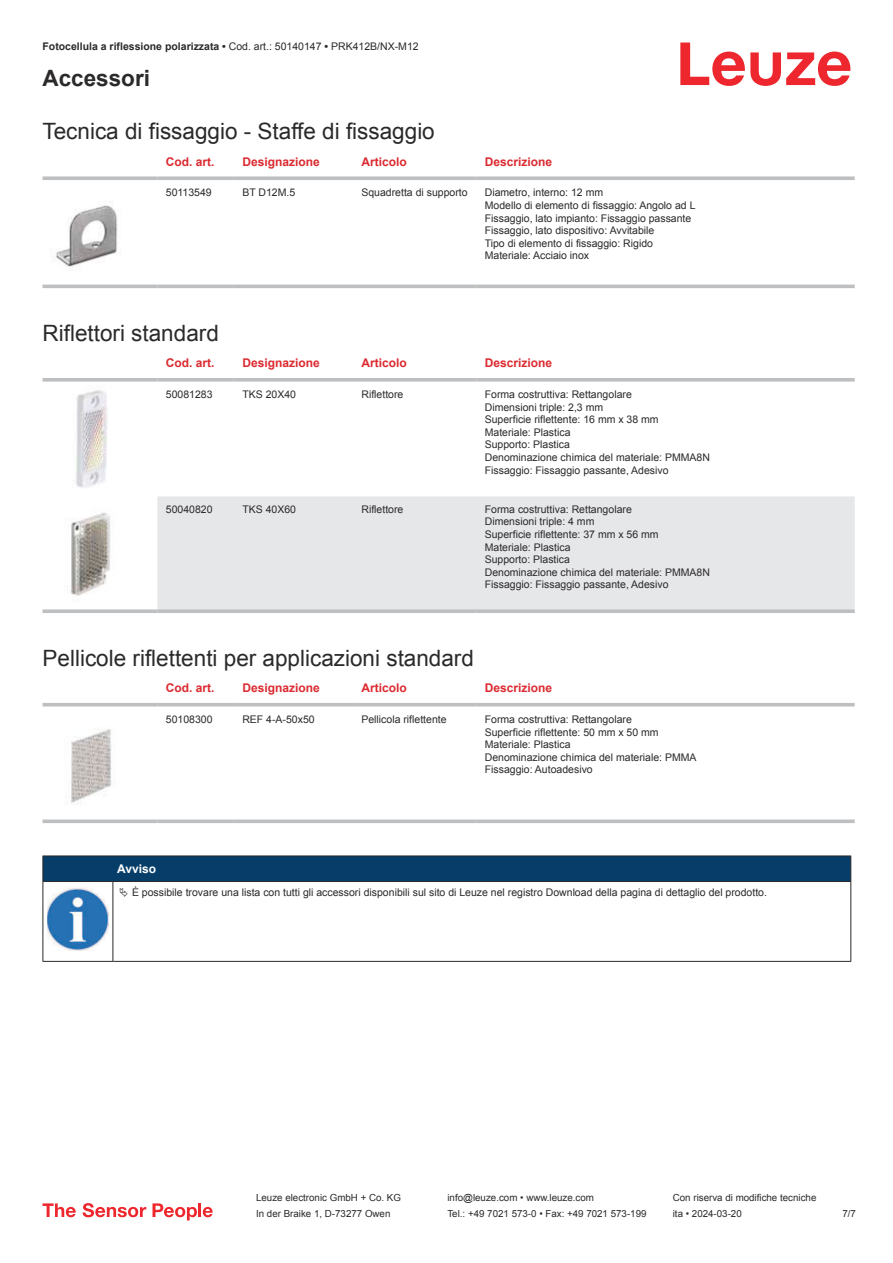
<style>
.page{position:relative;width:893px;height:1263px;background:#fff}
.page>*{position:absolute;margin:0;border:0;box-sizing:border-box;transform-origin:0 0}
.t1{font:22.5px "Arial";color:#2b292a}
.t2{font:700 22.5px "Arial";color:#2b292a}
.t3{font:700 12px "Arial";color:#db2a30}
.t4{font:700 12px "Arial";color:#fff}
.t5{font:10.5px/12.6px "Arial";color:#2b292a}
.t6{font:700 10.5px "Arial";color:#2b292a}
.t7{font:9.75px "Arial";color:#2b292a}
.s1{font-weight:400}
</style>
<div class="page">
<svg style="left:680px;top:43px;width:170px;height:43px"></svg>
<svg style="left:43px;top:284px;width:812px;height:1px"></svg>
<svg style="left:43px;top:176px;width:114px;height:4px"></svg>
<svg style="left:157px;top:176px;width:77px;height:4px"></svg>
<svg style="left:234px;top:176px;width:119px;height:4px"></svg>
<svg style="left:353px;top:176px;width:123px;height:4px"></svg>
<svg style="left:476px;top:176px;width:379px;height:4px;background:#c4c6c8"></svg>
<hr style="left:43px;top:285px;width:114px;height:3px;background:#bdbfc1">
<hr style="left:157px;top:285px;width:77px;height:3px;background:#bdbfc1">
<hr style="left:234px;top:285px;width:119px;height:3px;background:#bdbfc1">
<hr style="left:353px;top:285px;width:123px;height:3px;background:#bdbfc1">
<hr style="left:476px;top:285px;width:379px;height:3px;background:#bdbfc1">
<img style="left:54px;top:205px;width:64px;height:64px">
<div style="left:157px;top:496px;width:698px;height:113px;background:#e6e7e9"></div>
<svg style="left:43px;top:378px;width:114px;height:4px"></svg>
<svg style="left:157px;top:378px;width:77px;height:4px"></svg>
<svg style="left:234px;top:378px;width:119px;height:4px"></svg>
<svg style="left:353px;top:378px;width:123px;height:4px"></svg>
<svg style="left:476px;top:378px;width:379px;height:4px;background:#c3c5c7"></svg>
<svg style="left:43px;top:609px;width:114px;height:4px"></svg>
<svg style="left:157px;top:609px;width:77px;height:4px"></svg>
<svg style="left:234px;top:609px;width:119px;height:4px"></svg>
<svg style="left:353px;top:609px;width:123px;height:4px"></svg>
<svg style="left:476px;top:609px;width:379px;height:4px;background:#c1c3c5"></svg>
<img style="left:73px;top:390px;width:34px;height:98px">
<img style="left:70px;top:512px;width:41px;height:84px">
<svg style="left:43px;top:706px;width:812px;height:1px"></svg>
<hr style="left:43px;top:703px;width:114px;height:3px;background:#bdbfc1">
<hr style="left:157px;top:703px;width:77px;height:3px;background:#bdbfc1">
<hr style="left:234px;top:703px;width:119px;height:3px;background:#bdbfc1">
<hr style="left:353px;top:703px;width:123px;height:3px;background:#bdbfc1">
<hr style="left:476px;top:703px;width:379px;height:3px;background:#bdbfc1">
<svg style="left:43px;top:819px;width:114px;height:4px"></svg>
<svg style="left:157px;top:819px;width:77px;height:4px"></svg>
<svg style="left:234px;top:819px;width:119px;height:4px"></svg>
<svg style="left:353px;top:819px;width:123px;height:4px"></svg>
<svg style="left:476px;top:819px;width:379px;height:4px;background:#c5c7c9"></svg>
<img style="left:71px;top:729px;width:41px;height:75px">
<svg style="left:44px;top:882px;width:806px;height:79px"></svg>
<hr style="left:43px;top:855px;width:70px;height:1px;background:#2b292a">
<hr style="left:43px;top:881px;width:70px;height:1px;background:#2b292a">
<hr style="left:113px;top:855px;width:738px;height:1px;background:#2b292a">
<div style="left:43px;top:856px;width:808px;height:25px;background:#063d69"></div>
<hr style="left:113px;top:881px;width:738px;height:1px;background:#2b292a">
<hr style="left:43px;top:882px;width:1px;height:75px;background:#2b292a">
<hr style="left:113px;top:882px;width:1px;height:75px;background:#2b292a">
<hr style="left:850px;top:882px;width:1px;height:75px;background:#2b292a">
<hr style="left:43px;top:961px;width:70px;height:1px;background:#2b292a">
<hr style="left:113px;top:961px;width:738px;height:1px;background:#2b292a">
<img style="left:47px;top:888px;width:61px;height:63px">
<div style="left:115px;top:882px;width:734px;height:21px;background:#fff"></div>
<svg style="left:43px;top:1203px;width:33px;height:14px"></svg>
<svg style="left:83px;top:1203px;width:63px;height:14px"></svg>
<svg style="left:153px;top:1203px;width:44px;height:17px"></svg>
<hr style="left:198px;top:1203px;width:3px;height:14px;background:#ed272d">
<svg style="left:203px;top:1207px;width:10px;height:10px"></svg>
<p class="t6" style="left:43px;top:42px;width:378px">Fotocellula a riflessione polarizzata • <span class="s1">Cod. art.: 50140147</span> • <span class="s1">PRK412B/NX-M12</span></p>
<h1 class="t2" style="left:43px;top:69px;width:109px">Accessori</h1>
<h1 class="t1" style="left:43px;top:123px;width:394px">Tecnica di fissaggio - Staffe di fissaggio</h1>
<p class="t3" style="left:166px;top:157px;width:50px">Cod. art.</p>
<p class="t3" style="left:242px;top:157px;width:79px">Designazione</p>
<p class="t3" style="left:361px;top:157px;width:47px">Articolo</p>
<p class="t3" style="left:485px;top:157px;width:69px">Descrizione</p>
<p class="t5" style="left:166px;top:187px;width:47px">50113549</p>
<p class="t5" style="left:242px;top:187px;width:54px">BT D12M.5</p>
<p class="t5" style="left:361px;top:187px;width:108px">Squadretta di supporto</p>
<p class="t5" style="left:485px;top:187px;width:212px">Diametro, interno: 12 mm<br>Modello di elemento di fissaggio: Angolo ad L Fissaggio, lato impianto: Fissaggio passante Fissaggio, lato dispositivo: Avvitabile<br>Tipo di elemento di fissaggio: Rigido Materiale: Acciaio inox</p>
<h1 class="t1" style="left:43px;top:325px;width:178px">Riflettori standard</h1>
<p class="t3" style="left:166px;top:358px;width:50px">Cod. art.</p>
<p class="t3" style="left:242px;top:358px;width:79px">Designazione</p>
<p class="t3" style="left:361px;top:358px;width:47px">Articolo</p>
<p class="t3" style="left:485px;top:358px;width:69px">Descrizione</p>
<p class="t5" style="left:166px;top:389px;width:48px">50081283</p>
<p class="t5" style="left:242px;top:389px;width:55px">TKS 20X40</p>
<p class="t5" style="left:361px;top:389px;width:44px">Riflettore</p>
<p class="t5" style="left:485px;top:389px;width:227px">Forma costruttiva: Rettangolare<br>Dimensioni triple: 2,3 mm<br>Superficie riflettente: 16 mm x 38 mm<br>Materiale: Plastica<br>Supporto: Plastica<br>Denominazione chimica del materiale: PMMA8N<br>Fissaggio: Fissaggio passante, Adesivo</p>
<p class="t5" style="left:166px;top:504px;width:48px">50040820</p>
<p class="t5" style="left:242px;top:504px;width:55px">TKS 40X60</p>
<p class="t5" style="left:361px;top:504px;width:44px">Riflettore</p>
<p class="t5" style="left:485px;top:504px;width:227px">Forma costruttiva: Rettangolare<br>Dimensioni triple: 4 mm<br>Superficie riflettente: 37 mm x 56 mm<br>Materiale: Plastica<br>Supporto: Plastica<br>Denominazione chimica del materiale: PMMA8N<br>Fissaggio: Fissaggio passante, Adesivo</p>
<h1 class="t1" style="left:43px;top:649px;width:433px">Pellicole riflettenti per applicazioni standard</h1>
<p class="t3" style="left:166px;top:683px;width:50px">Cod. art.</p>
<p class="t3" style="left:242px;top:683px;width:79px">Designazione</p>
<p class="t3" style="left:361px;top:683px;width:47px">Articolo</p>
<p class="t3" style="left:485px;top:683px;width:69px">Descrizione</p>
<p class="t5" style="left:166px;top:714px;width:48px">50108300</p>
<p class="t5" style="left:242px;top:714px;width:74px">REF 4-A-50x50</p>
<p class="t5" style="left:361px;top:714px;width:87px">Pellicola riflettente</p>
<p class="t5" style="left:485px;top:714px;width:213px">Forma costruttiva: Rettangolare<br>Superficie riflettente: 50 mm x 50 mm<br>Materiale: Plastica<br>Denominazione chimica del materiale: PMMA<br>Fissaggio: Autoadesivo</p>
<p class="t4" style="left:117px;top:864px;width:40px">Avviso</p>
<p class="t5" style="left:132px;top:887px;width:636px">È possibile trovare una lista con tutti gli accessori disponibili sul sito di Leuze nel registro Download della pagina di dettaglio del prodotto.</p>
<p class="t7" style="left:256px;top:1194px;width:146px">Leuze electronic GmbH + Co. KG</p>
<p class="t7" style="left:447px;top:1194px;width:148px">info@leuze.com • www.leuze.com</p>
<p class="t7" style="left:673px;top:1194px;width:145px">Con riserva di modifiche tecniche</p>
<p class="t7" style="left:256px;top:1210px;width:136px">In der Braike 1, D-73277 Owen</p>
<p class="t7" style="left:447px;top:1210px;width:201px">Tel.: +49 7021 573-0 • Fax: +49 7021 573-199</p>
<p class="t7" style="left:673px;top:1210px;width:70px">ita • 2024-03-20</p>
<p class="t7" style="left:842px;top:1210px;width:15px">7 /7</p>
</div>
